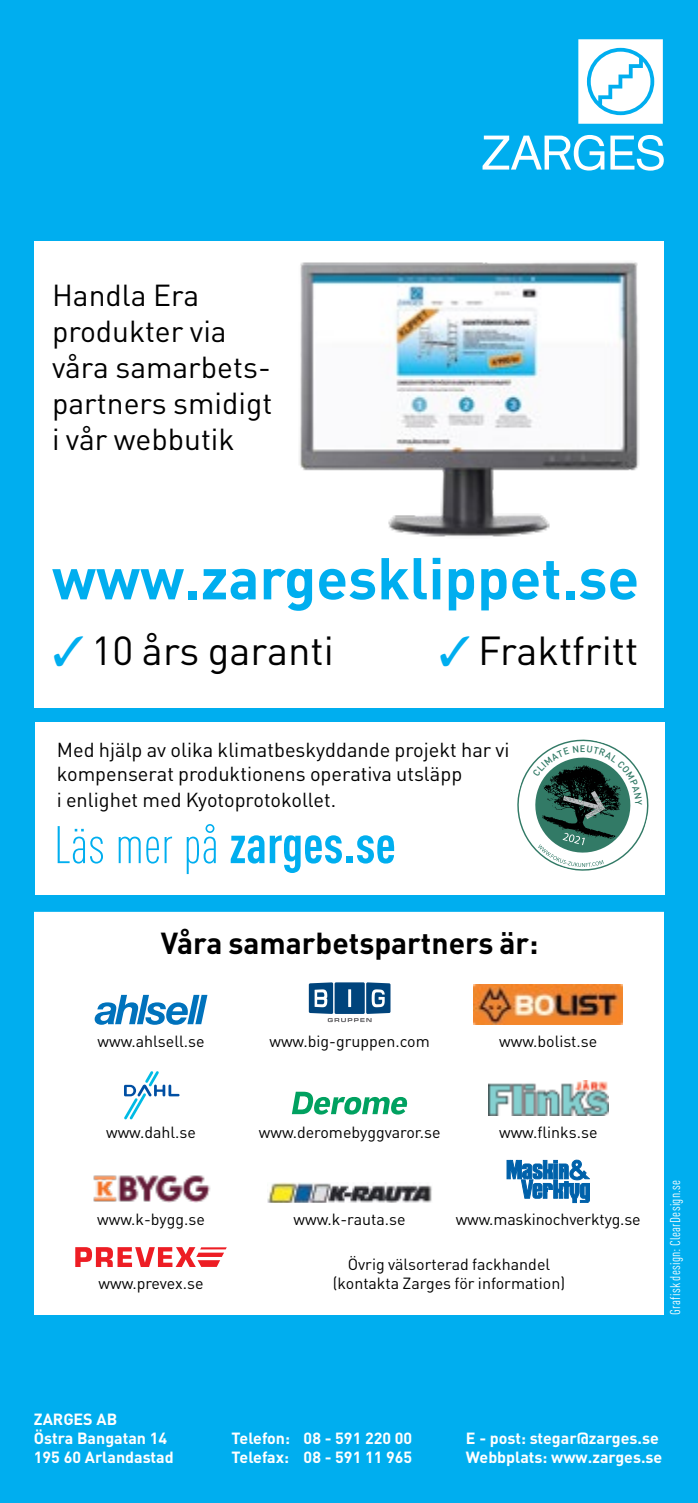
<style>
.page{position:relative;width:698px;height:1503px;background:#fff}
.page>*{position:absolute;margin:0;border:0;box-sizing:border-box;transform-origin:0 0}
.t1{font:700 58px "DIN Pro";color:#00aeef}
.t2{font:700 condensed 52px "DIN Pro";color:#00aeef}
.t3{font:40px "DIN Pro";color:#000}
.t4{font:30px/36px "DIN Pro";color:#000}
.t5{font:700 30px "DIN Pro";color:#000}
.t6{font:20px/24px "DIN Pro";color:#000}
.t7{font:16px "DIN Pro";color:#000}
.t8{font:700 16px/19.2px "DIN Pro";color:#fff}
.t9{font:condensed 14px "DIN Pro";letter-spacing:.02em;color:#fff}
.t10{font:500 9.4px "DIN";color:#327a66}
.s1{color:#00aeef}
.s2{font-weight:300}
</style>
<div class="page">
<div style="left:0;top:0;width:697px;height:1502px;background:#00aeef"></div>
<svg style="left:578px;top:39px;width:84px;height:85px;background:#d5f1fc"></svg>
<svg style="left:610px;top:135px;width:53px;height:36px"></svg>
<svg style="left:482px;top:135px;width:122px;height:35px"></svg>
<div style="left:35px;top:722px;width:629px;height:173px;background:#fff"></div>
<div style="left:34px;top:241px;width:629px;height:466px;background:#fff"></div>
<img style="left:299px;top:262px;width:340px;height:275px">
<div style="left:34px;top:912px;width:629px;height:402px;background:#fff"></div>
<svg style="left:95px;top:994px;width:112px;height:30px"></svg>
<svg style="left:309px;top:982px;width:81px;height:40px"></svg>
<img style="left:473px;top:984px;width:149px;height:40px">
<svg style="left:124px;top:1071px;width:55px;height:48px"></svg>
<svg style="left:292px;top:1091px;width:115px;height:23px"></svg>
<img style="left:488px;top:1080px;width:120px;height:35px">
<img style="left:93px;top:1175px;width:118px;height:27px">
<img style="left:267px;top:1182px;width:165px;height:20px">
<svg style="left:506px;top:1159px;width:83px;height:43px"></svg>
<svg style="left:75px;top:1247px;width:152px;height:19px"></svg>
<svg style="left:517px;top:739px;width:132px;height:132px"></svg>
<h3 class="t4" style="left:52px;top:276px;width:222px">Handla Era produkter via våra samarbets&shy;partners smidigt i vår webbutik</h3>
<h1 class="t1" style="left:52px;top:539px;width:588px">www.zargesklippet.se</h1>
<h3 class="t3" style="left:52px;top:623px;width:283px"><span class="s1">✓</span> 10 års garanti</h3>
<h3 class="t3" style="left:438px;top:623px;width:201px"><span class="s1">✓</span> Fraktfritt</h3>
<p class="t6" style="left:57px;top:737px;width:454px">Med hjälp av olika klimatbeskyddande projekt har vi kompenserat produktionens operativa utsläpp</p>
<p class="t6" style="left:57px;top:787px;width:281px">i enlighet med Kyotoprotokollet.</p>
<h2 class="t2" style="left:54px;top:813px;width:343px"><span class="s2">Läs mer på</span> zarges.se</h2>
<h3 class="t5" style="left:161px;top:923px;width:379px">Våra samarbetspartners är:</h3>
<p class="t10" style="left:579px;top:742px;width:7px">E</p>
<p class="t7" style="left:97px;top:1030px;width:109px">www.ahlsell.se</p>
<p class="t7" style="left:269px;top:1030px;width:162px">www.big-gruppen.com</p>
<p class="t7" style="left:499px;top:1030px;width:100px">www.bolist.se</p>
<p class="t7" style="left:106px;top:1121px;width:91px">www.dahl.se</p>
<p class="t7" style="left:259px;top:1121px;width:183px">www.deromebyggvaror.se</p>
<p class="t7" style="left:499px;top:1121px;width:100px">www.flinks.se</p>
<p class="t7" style="left:97px;top:1208px;width:109px">www.k-bygg.se</p>
<p class="t7" style="left:293px;top:1208px;width:113px">www.k-rauta.se</p>
<p class="t7" style="left:455px;top:1208px;width:186px">www.maskinochverktyg.se</p>
<p class="t7" style="left:347px;top:1253px;width:204px">Övrig välsorterad fackhandel</p>
<p class="t7" style="left:98px;top:1272px;width:107px">www.prevex.se</p>
<p class="t7" style="left:333px;top:1272px;width:234px">(kontakta Zarges för information)</p>
<p class="t9" style="left:666px;top:1314px;width:137px;rotate:-90deg">Grafisk design: ClearDesign.se</p>
<p class="t8" style="left:34px;top:1408px;width:141px">ZARGES AB<br>Östra Bangatan 14<br>195 60 Arlandastad</p>
<p class="t8" style="left:231px;top:1427px;width:182px">Telefon: 08 - 591 220 00<br>Telefax: 08 - 591 11 965</p>
<p class="t8" style="left:466px;top:1427px;width:198px">E - post: stegar@zarges.se<br>Webbplats: www.zarges.se</p>
</div>
